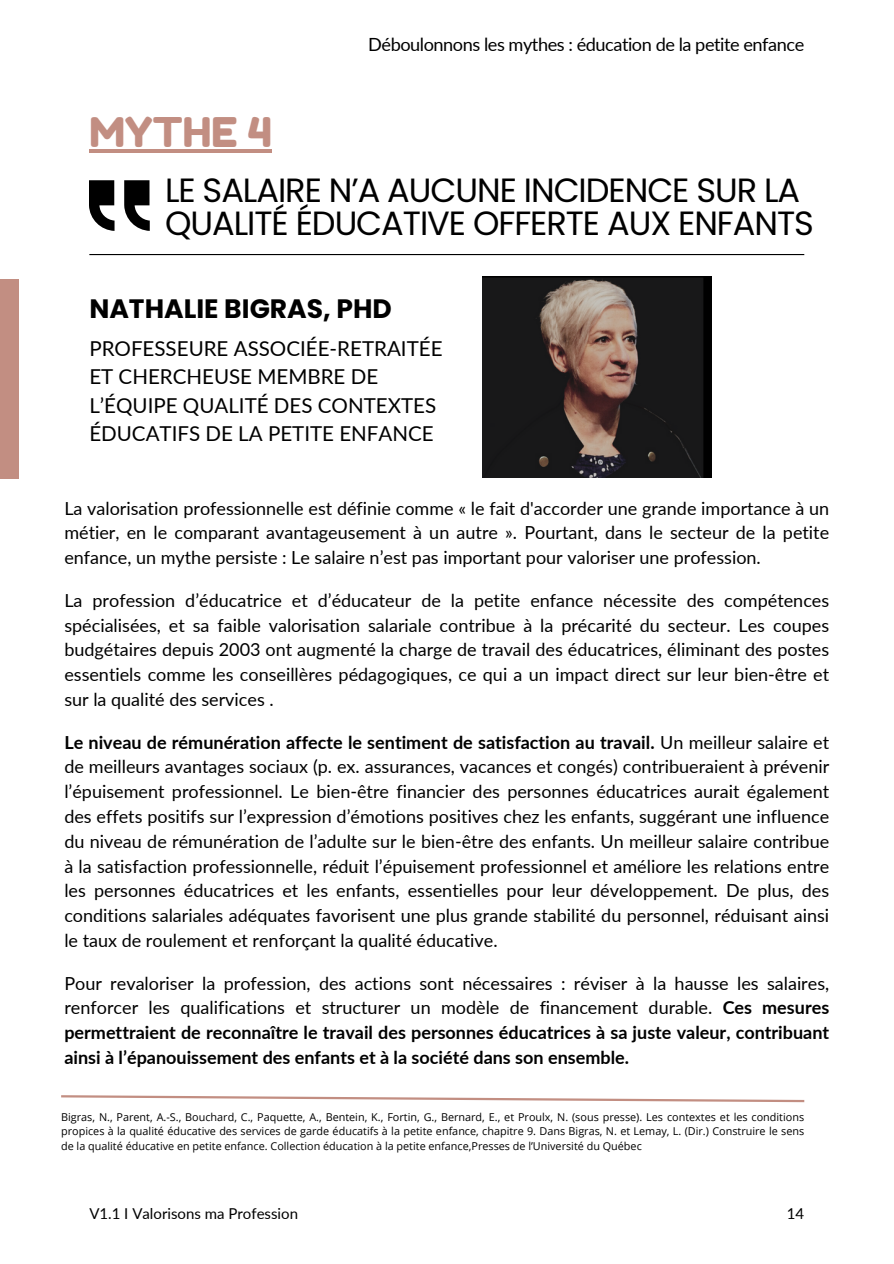
<style>
.page{position:relative;width:894px;height:1264px;background:#fff}
.page>*{position:absolute;margin:0;border:0;box-sizing:border-box;transform-origin:0 0}
.t1{font:40.8px "Fredoka One";color:#c28e82}
.t2{font:33.6px/33.8px "Poppins";letter-spacing:-.03em;color:#000}
.t3{font:700 26.55px "Poppins";color:#000}
.t4{font:20.55px/28.2px "Lato";color:#000}
.t5{font:18.15px "Lato";letter-spacing:-.025em;color:#000}
.t6{font:18px/24.8px "Lato";color:#000;text-align:justify}
.t7{font:700 18px/24.8px "Lato";color:#000;text-align:justify}
.t8{font:15px "Lato";color:#000}
.t9{font:10.8px/14.4px "Open Sans";color:#000;text-align:justify}
.s1{font-weight:700}
.s2{font-weight:400}
</style>
<div class="page">
<div style="left:0;top:279px;width:19px;height:200px;background:#c28e82"></div>
<hr style="left:89px;top:254px;width:715px;height:1px;background:#000">
<img style="left:482px;top:277px;width:229px;height:200px">
<hr style="left:89px;top:149px;width:183px;height:3px;background:#c28e82">
<svg style="left:124px;top:180px;width:26px;height:51px"></svg>
<svg style="left:89px;top:180px;width:25px;height:51px"></svg>
<svg style="left:61px;top:1095px;width:744px;height:8px"></svg>
<p class="t1" style="left:89px;top:107px;width:184px">MYTHE 4</p>
<h3 class="t5" style="left:368px;top:33px;width:437px">Déboulonnons les mythes : éducation de la petite enfance</h3>
<p class="t2" style="left:165px;top:173px;width:650px">LE SALAIRE N’A AUCUNE INCIDENCE SUR LA<br>QUALITÉ ÉDUCATIVE OFFERTE AUX ENFANTS</p>
<h2 class="t3" style="left:89px;top:289px;width:304px">NATHALIE BIGRAS, PHD</h2>
<p class="t4" style="left:89px;top:334px;width:354px">PROFESSEURE ASSOCIÉE-RETRAITÉE<br>ET CHERCHEUSE MEMBRE DE<br>L’ÉQUIPE QUALITÉ DES CONTEXTES<br>ÉDUCATIFS DE LA PETITE ENFANCE</p>
<h5 class="t6" style="left:64px;top:495px;width:766px">La valorisation professionnelle est définie comme « le fait d'accorder une grande importance à un métier, en le comparant avantageusement à un autre ». Pourtant, dans le secteur de la petite enfance, un mythe persiste : Le salaire n’est pas important pour valoriser une profession.</h5>
<h5 class="t6" style="left:64px;top:587px;width:766px">La profession d’éducatrice et d’éducateur de la petite enfance nécessite des compétences spécialisées, et sa faible valorisation salariale contribue à la précarité du secteur. Les coupes budgétaires depuis 2003 ont augmenté la charge de travail des éducatrices, éliminant des postes essentiels comme les conseillères pédagogiques, ce qui a un impact direct sur leur bien-être et sur la qualité des services .</h5>
<h5 class="t6" style="left:64px;top:729px;width:766px"><span class="s1">Le niveau de rémunération affecte le sentiment de satisfaction au travail.</span> Un meilleur salaire et de meilleurs avantages sociaux (p. ex. assurances, vacances et congés) contribueraient à prévenir l’épuisement professionnel. Le bien-être financier des personnes éducatrices aurait également des effets positifs sur l’expression d’émotions positives chez les enfants, suggérant une influence du niveau de rémunération de l’adulte sur le bien-être des enfants. Un meilleur salaire contribue à la satisfaction professionnelle, réduit l’épuisement professionnel et améliore les relations entre les personnes éducatrices et les enfants, essentielles pour leur développement. De plus, des conditions salariales adéquates favorisent une plus grande stabilité du personnel, réduisant ainsi le taux de roulement et renforçant la qualité éducative.</h5>
<h5 class="t7" style="left:64px;top:970px;width:766px"><span class="s2">Pour revaloriser la profession, des actions sont nécessaires : réviser à la hausse les salaires, renforcer les qualifications et structurer un modèle de financement durable.</span> Ces mesures permettraient de reconnaître le travail des personnes éducatrices à sa juste valeur, contribuant ainsi à l’épanouissement des enfants et à la société dans son ensemble.</h5>
<p class="t9" style="left:61px;top:1109px;width:744px">Bigras, N., Parent, A.-S., Bouchard, C., Paquette, A., Bentein, K., Fortin, G., Bernard, E., et Proulx, N. (sous presse). Les contextes et les conditions propices à la qualité éducative des services de garde éducatifs à la petite enfance, chapitre 9. Dans Bigras, N. et Lemay, L. (Dir.) Construire le sens de la qualité éducative en petite enfance. Collection éducation à la petite enfance,Presses de l’Université du Québec</p>
<p class="t8" style="left:89px;top:1204px;width:210px">V1.1 I Valorisons ma Profession</p>
<h1 class="t8" style="left:786px;top:1204px;width:19px">14</h1>
</div>
